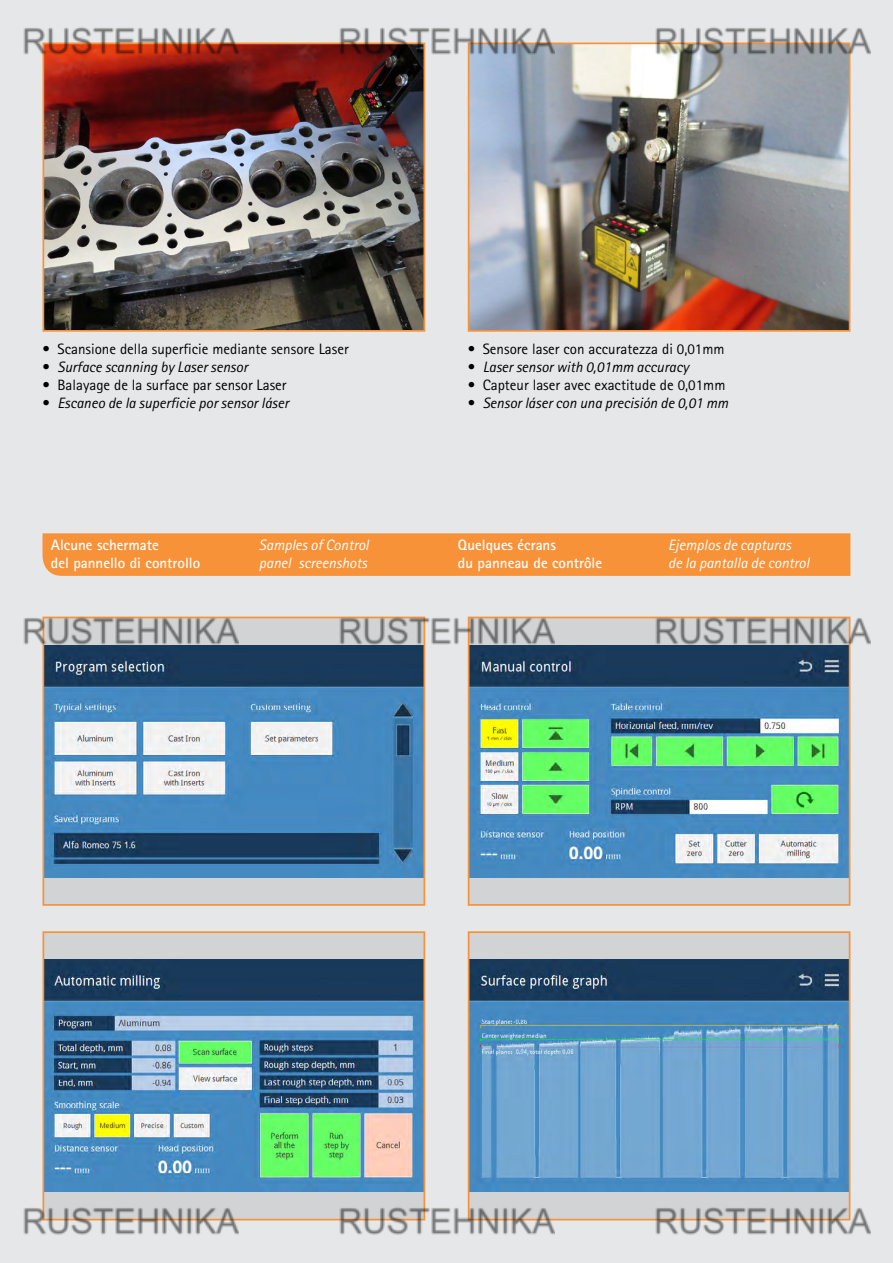
<style>
.page{position:relative;width:893px;height:1263px;background:#e6e7e8}
.page>*{position:absolute;margin:0;border:0;box-sizing:border-box;transform-origin:0 0}
.t1{font:15px "Rotis Sans Serif";color:#000}
.t2{font:italic 15px "Rotis Sans Serif";color:#000}
.t3{font:italic 15px/18px "Rotis Sans Serif";color:#fff}
.t4{font:700 15px/18px "Rotis Sans Serif";color:#fff}
.s1{font-style:normal}
</style>
<div class="page">
<img style="left:46px;top:46px;width:376px;height:283px">
<div style="left:43px;top:43px;width:382px;height:289px;border:2px solid #f79239"></div>
<div style="left:43px;top:617px;width:381px;height:288px;background:#d1d3d4"></div>
<img style="left:46px;top:645px;width:376px;height:232px">
<div style="left:43px;top:617px;width:382px;height:289px;border:2px solid #f79239"></div>
<div style="left:43px;top:932px;width:381px;height:287px;background:#d1d3d4"></div>
<img style="left:46px;top:960px;width:376px;height:232px">
<div style="left:43px;top:931px;width:382px;height:289px;border:2px solid #f79239"></div>
<div style="left:469px;top:617px;width:381px;height:288px;background:#d1d3d4"></div>
<img style="left:471px;top:645px;width:376px;height:232px">
<div style="left:468px;top:617px;width:382px;height:289px;border:2px solid #f79239"></div>
<div style="left:469px;top:932px;width:381px;height:287px;background:#d1d3d4"></div>
<img style="left:471px;top:960px;width:376px;height:232px">
<div style="left:468px;top:931px;width:382px;height:289px;border:2px solid #f79239"></div>
<img style="left:471px;top:46px;width:376px;height:283px">
<div style="left:468px;top:43px;width:382px;height:289px;border:2px solid #f79239"></div>
<div style="left:43px;top:533px;width:807px;height:43px;background:#f79239"></div>
<img style="left:23px;top:27px;width:215px;height:33px">
<img style="left:338px;top:27px;width:216px;height:33px">
<img style="left:654px;top:27px;width:216px;height:33px">
<img style="left:23px;top:616px;width:215px;height:34px">
<img style="left:338px;top:616px;width:216px;height:34px">
<img style="left:654px;top:616px;width:216px;height:34px">
<img style="left:23px;top:1203px;width:215px;height:32px">
<img style="left:338px;top:1203px;width:216px;height:32px">
<img style="left:654px;top:1203px;width:216px;height:32px">
<p class="t1" style="left:43px;top:340px;width:308px">• Scansione della superficie mediante sensore Laser</p>
<p class="t2" style="left:43px;top:358px;width:207px"><span class="s1">•</span> Surface scanning by Laser sensor</p>
<p class="t1" style="left:43px;top:376px;width:246px">• Balayage de la surface par sensor Laser</p>
<p class="t2" style="left:43px;top:394px;width:248px"><span class="s1">•</span> Escaneo de la superficie por sensor láser</p>
<p class="t1" style="left:468px;top:340px;width:258px">• Sensore laser con accuratezza di 0,01mm</p>
<p class="t2" style="left:468px;top:358px;width:223px"><span class="s1">•</span> Laser sensor with 0,01mm accuracy</p>
<p class="t1" style="left:468px;top:376px;width:259px">• Capteur laser avec exactitude de 0,01mm</p>
<p class="t2" style="left:468px;top:394px;width:262px"><span class="s1">•</span> Sensor láser con una precisión de 0,01 mm</p>
<p class="t4" style="left:51px;top:535px;width:151px">Alcune schermate<br>del pannello di controllo</p>
<p class="t3" style="left:259px;top:536px;width:111px">Samples of Control panel screenshots</p>
<p class="t4" style="left:458px;top:535px;width:146px">Quelques écrans<br>du panneau de contrôle</p>
<p class="t3" style="left:668px;top:536px;width:143px">Ejemplos de capturas<br>de la pantalla de control</p>
</div>
